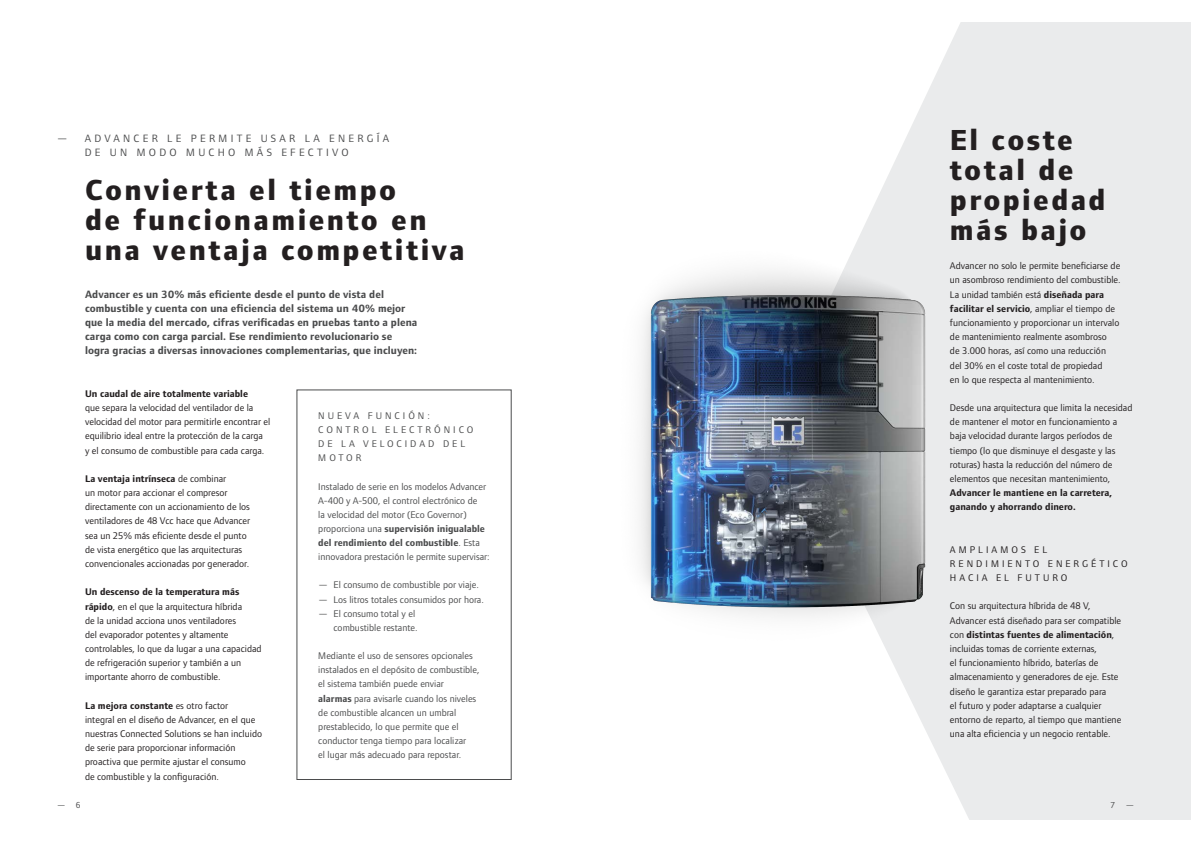
<style>
.page{position:relative;width:1191px;height:842px;background:#fff}
.page>*{position:absolute;margin:0;border:0;box-sizing:border-box;transform-origin:0 0}
.ADVANCER_Titel{font:800 30px/30px "Foundry Form Sans";letter-spacing:.08em;color:#231f20}
.ADVANCER_Intro{font:700 11px/14.2px "Foundry Form Sans";letter-spacing:.005em;color:#4b4c4d}
.ADVANCER_Titel_boven{font:11px/14.2px "Foundry Form Sans";letter-spacing:.3em;color:#4b4c4d}
.ADVANCER_Body{font:10px/14.2px "Foundry Form Sans";color:#231f20}
.ADVANCER_Body-2{font:10px/14.1px "Foundry Form Sans";color:#4b4c4d}
.ADVANCER_Tussen{font:10px/14.1px "Foundry Form Sans";letter-spacing:.3em;color:#4b4c4d}
.ADVANCER_Tussen-2{font:10px/14.2px "Foundry Form Sans";letter-spacing:.3em;color:#231f20}
.t1{font:9px "Foundry Form Sans";color:#4b4c4d}
.s1{font-weight:700}
</style>
<div class="page">
<svg style="left:877px;top:22px;width:314px;height:798px;fill:#eaebec"></svg>
<img style="left:507px;top:200px;width:561px;height:476px">
<p class="ADVANCER_Titel_boven" style="left:85px;top:131px;width:306px;text-indent:-28px">— ADVANCER LE PERMITE USAR LA ENERGÍA<br>DE UN MODO MUCHO MÁS EFECTIVO</p>
<p class="ADVANCER_Titel" style="left:85px;top:175px;width:381px">Convierta el tiempo<br>de funcionamiento en una ventaja competitiva</p>
<p class="ADVANCER_Intro" style="left:85px;top:287px;width:334px">Advancer es un 30% más eficiente desde el punto de vista del combustible y cuenta con una eficiencia del sistema un 40% mejor que la media del mercado, cifras verificadas en pruebas tanto a plena carga como con carga parcial. Ese rendimiento revolucionario se logra gracias a diversas innovaciones complementarias, que incluyen:</p>
<p class="ADVANCER_Body" style="left:85px;top:386px;width:187px"><span class="s1">Un caudal de aire totalmente variable<br></span>que separa la velocidad del ventilador de la velocidad del motor para permitirle encontrar el equilibrio ideal entre la protección de la carga<br>y el consumo de combustible para cada carga.</p>
<p class="ADVANCER_Body" style="left:85px;top:471px;width:167px"><span class="s1">La ventaja intrínseca</span> de combinar<br>un motor para accionar el compresor directamente con un accionamiento de los ventiladores de 48 Vcc hace que Advancer sea un 25% más eficiente desde el punto de vista energético que las arquitecturas convencionales accionadas por generador.</p>
<p class="ADVANCER_Body" style="left:85px;top:585px;width:178px"><span class="s1">Un descenso de la temperatura más rápido</span>, en el que la arquitectura híbrida<br>de la unidad acciona unos ventiladores<br>del evaporador potentes y altamente controlables, lo que da lugar a una capacidad de refrigeración superior y también a un importante ahorro de combustible.</p>
<p class="ADVANCER_Body" style="left:85px;top:698px;width:178px"><span class="s1">La mejora constante</span> es otro factor<br>integral en el diseño de Advancer, en el que nuestras Connected Solutions se han incluido de serie para proporcionar información proactiva que permite ajustar el consumo<br>de combustible y la configuración.</p>
<p class="ADVANCER_Tussen" style="left:318px;top:408px;width:157px">NUEVA FUNCIÓN:<br>CONTROL ELECTRÓNICO<br>DE LA VELOCIDAD DEL<br>MOTOR</p>
<p class="ADVANCER_Body-2" style="left:318px;top:479px;width:173px">Instalado de serie en los modelos Advancer A-400 y A-500, el control electrónico de<br>la velocidad del motor (Eco Governor) proporciona una <span class="s1">supervisión inigualable del rendimiento del combustible</span>. Esta innovadora prestación le permite supervisar:</p>
<p class="ADVANCER_Body-2" style="left:318px;top:578px;width:162px">— El consumo de combustible por viaje.</p>
<p class="ADVANCER_Body-2" style="left:318px;top:592px;width:167px">— Los litros totales consumidos por hora.</p>
<p class="ADVANCER_Body-2" style="left:318px;top:606px;width:101px;text-align:right">— El consumo total y el combustible restante.</p>
<p class="ADVANCER_Body-2" style="left:318px;top:649px;width:163px">Mediante el uso de sensores opcionales instalados en el depósito de combustible, el sistema también puede enviar <span class="s1">alarmas</span> para avisarle cuando los niveles de combustible alcancen un umbral prestablecido, lo que permite que el conductor tenga tiempo para localizar<br>el lugar más adecuado para repostar.</p>
<p class="ADVANCER_Titel" style="left:950px;top:126px;width:157px">El coste total de propiedad más bajo</p>
<p class="ADVANCER_Body" style="left:950px;top:259px;width:172px">Advancer no solo le permite beneficiarse de un asombroso rendimiento del combustible.<br>La unidad también está <span class="s1">diseñada para facilitar el servicio</span>, ampliar el tiempo de funcionamiento y proporcionar un intervalo de mantenimiento realmente asombroso<br>de 3.000 horas, así como una reducción<br>del 30% en el coste total de propiedad<br>en lo que respecta al mantenimiento.</p>
<p class="ADVANCER_Body" style="left:950px;top:401px;width:184px">Desde una arquitectura que limita la necesidad de mantener el motor en funcionamiento a baja velocidad durante largos períodos de tiempo (lo que disminuye el desgaste y las roturas) hasta la reducción del número de elementos que necesitan mantenimiento, <span class="s1">Advancer le mantiene en la carretera, ganando y ahorrando dinero.</span></p>
<p class="ADVANCER_Tussen-2" style="left:950px;top:542px;width:179px">AMPLIAMOS EL<br>RENDIMIENTO ENERGÉTICO<br>HACIA EL FUTURO</p>
<p class="ADVANCER_Body" style="left:950px;top:599px;width:173px">Con su arquitectura híbrida de 48 V, Advancer está diseñado para ser compatible con <span class="s1">distintas fuentes de alimentación</span>, incluidas tomas de corriente externas,<br>el funcionamiento híbrido, baterías de almacenamiento y generadores de eje. Este diseño le garantiza estar preparado para<br>el futuro y poder adaptarse a cualquier entorno de reparto, al tiempo que mantiene una alta eficiencia y un negocio rentable.</p>
<p class="t1" style="left:57px;top:800px;width:25px">— 6</p>
<p class="t1" style="left:1110px;top:800px;width:25px">7 —</p>
</div>
